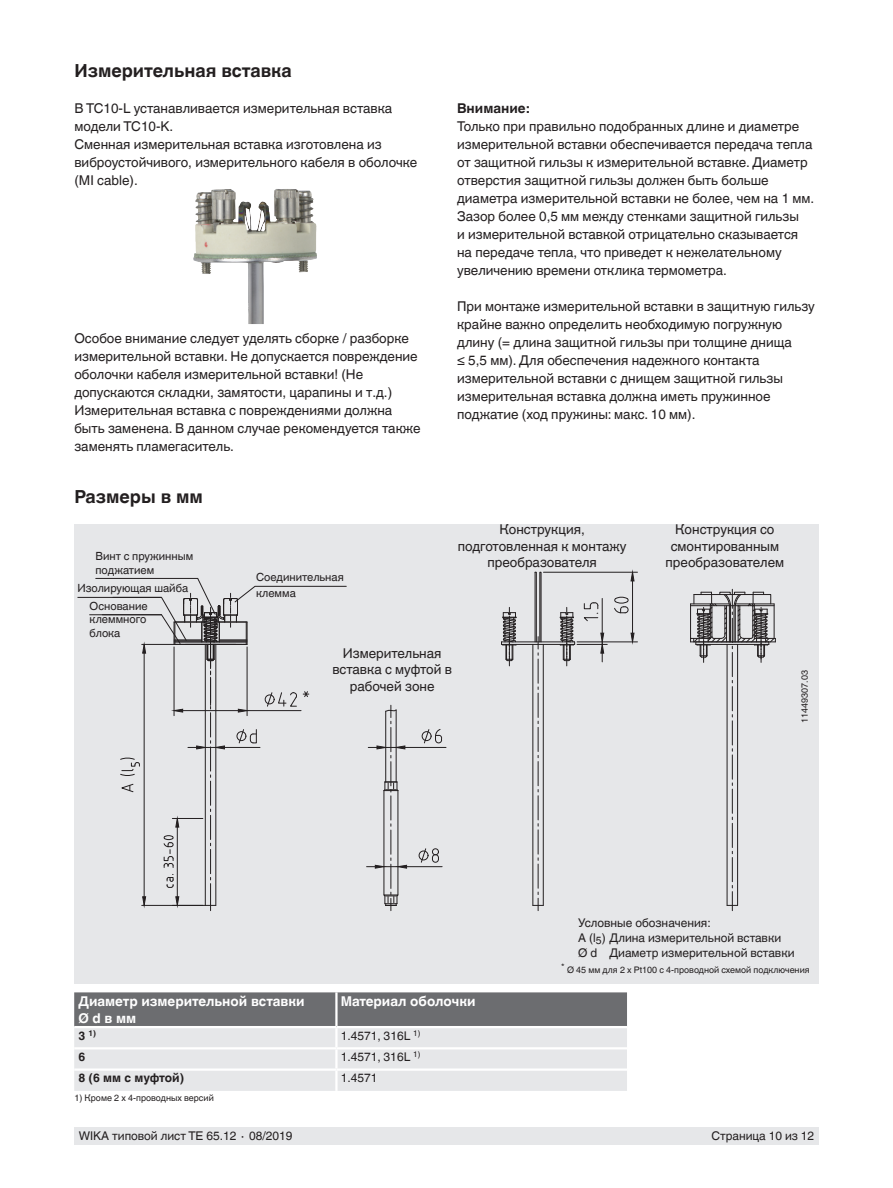
<style>
.page{position:relative;width:893px;height:1188px;background:#fff}
.page>*{position:absolute;margin:0;border:0;box-sizing:border-box;transform-origin:0 0}
.t1{font:700 18px "Helvetica World";color:#231f20}
.t2{font:13.5px/18px "Helvetica World";color:#231f20}
.t3{font:700 13.5px/16.5px "Helvetica World";color:#fff}
.t4{font:700 13.5px "Helvetica World";color:#231f20}
.t5{font:12px/15px "Helvetica World";color:#231f20}
.t6{font:700 12px "Helvetica World";letter-spacing:-.01em;color:#231f20}
.t7{font:11.25px/13.5px "Helvetica World";color:#231f20}
.t8{font:9px "Helvetica World";color:#231f20}
.t9{font:700 8.1px "Helvetica World";color:#231f20}
.s1{font-size:12px}
</style>
<div class="page">
<div style="left:74px;top:1128px;width:745px;height:17px;background:#e6e7e9"></div>
<div style="left:74px;top:525px;width:745px;height:459px;background:#e6e7e9"></div>
<svg style="left:74px;top:992px;width:553px;height:99px;background:#b4b5b7"></svg>
<div style="left:336px;top:1048px;width:291px;height:22px;background:#e6e7e9"></div>
<hr style="left:335px;top:1028px;width:3px;height:19px;background:#fff">
<hr style="left:74px;top:1047px;width:262px;height:2px;background:#fff">
<hr style="left:336px;top:1047px;width:291px;height:2px;background:#fff">
<hr style="left:335px;top:1049px;width:3px;height:19px;background:#fff">
<hr style="left:74px;top:1068px;width:262px;height:3px;background:#fff">
<hr style="left:336px;top:1068px;width:291px;height:3px;background:#fff">
<hr style="left:335px;top:1071px;width:3px;height:20px;background:#fff">
<hr style="left:74px;top:1026px;width:262px;height:2px;background:#fff">
<hr style="left:336px;top:1026px;width:291px;height:2px;background:#fff">
<hr style="left:335px;top:992px;width:3px;height:34px;background:#fff">
<hr style="left:501px;top:644px;width:74px;height:1px;background:#231f20">
<hr style="left:501px;top:641px;width:74px;height:1px;background:#231f20">
<hr style="left:532px;top:644px;width:1px;height:261px;background:#231f20">
<hr style="left:543px;top:644px;width:1px;height:261px;background:#231f20">
<svg style="left:533px;top:572px;width:10px;height:339px"></svg>
<div style="left:539px;top:572px;width:2px;height:70px;border:1px solid #231f20"></div>
<hr style="left:535px;top:572px;width:1px;height:70px;background:#231f20">
<hr style="left:96px;top:578px;width:102px;height:1px;background:#231f20">
<hr style="left:102px;top:614px;width:60px;height:1px;background:#231f20">
<hr style="left:577px;top:644px;width:30px;height:1px;background:#231f20">
<hr style="left:602px;top:598px;width:1px;height:35px;background:#231f20">
<svg style="left:600px;top:632px;width:4px;height:30px"></svg>
<svg style="left:583px;top:602px;width:15px;height:19px"></svg>
<hr style="left:577px;top:642px;width:60px;height:1px;background:#231f20">
<hr style="left:543px;top:572px;width:94px;height:1px;background:#231f20">
<hr style="left:632px;top:581px;width:1px;height:52px;background:#231f20">
<svg style="left:630px;top:632px;width:5px;height:11px"></svg>
<svg style="left:630px;top:571px;width:5px;height:11px"></svg>
<hr style="left:142px;top:644px;width:32px;height:1px;background:#231f20">
<hr style="left:142px;top:905px;width:63px;height:1px;background:#231f20">
<hr style="left:144px;top:653px;width:1px;height:244px;background:#231f20">
<svg style="left:142px;top:644px;width:4px;height:10px"></svg>
<svg style="left:142px;top:896px;width:4px;height:10px"></svg>
<svg style="left:121px;top:784px;width:13px;height:8px"></svg>
<svg style="left:120px;top:758px;width:20px;height:18px"></svg>
<svg style="left:501px;top:607px;width:16px;height:59px"></svg>
<svg style="left:559px;top:607px;width:16px;height:59px"></svg>
<svg style="left:690px;top:589px;width:86px;height:322px"></svg>
<hr style="left:407px;top:866px;width:35px;height:1px;background:#231f20">
<svg style="left:421px;top:848px;width:5px;height:15px"></svg>
<div style="left:419px;top:851px;width:9px;height:9px;border:1px solid #231f20;border-radius:50%"></div>
<div style="left:432px;top:849px;width:7px;height:6px;border:1px solid #231f20;border-radius:50%"></div>
<svg style="left:432px;top:854px;width:7px;height:9px"></svg>
<hr style="left:405px;top:747px;width:41px;height:1px;background:#231f20">
<svg style="left:424px;top:729px;width:5px;height:14px"></svg>
<div style="left:422px;top:731px;width:9px;height:10px;border:1px solid #231f20;border-radius:50%"></div>
<svg style="left:435px;top:729px;width:7px;height:14px"></svg>
<svg style="left:367px;top:705px;width:40px;height:206px"></svg>
<svg style="left:161px;top:578px;width:186px;height:333px"></svg>
<svg style="left:614px;top:597px;width:14px;height:17px"></svg>
<img style="left:193px;top:189px;width:94px;height:83px">
<hr style="left:77px;top:597px;width:84px;height:1px;background:#231f20">
<hr style="left:89px;top:615px;width:72px;height:1px;background:#231f20">
<h1 class="t1" style="left:74px;top:60px;width:219px">Измерительная вставка</h1>
<p class="t2" style="left:74px;top:99px;width:345px">В TC10-L устанавливается измерительная вставка модели TC10-K.<br>Сменная измерительная вставка изготовлена из виброустойчивого, измерительного кабеля в оболочке (MI cable).</p>
<p class="t4" style="left:457px;top:100px;width:74px">Внимание:</p>
<p class="t2" style="left:457px;top:117px;width:359px">Только при правильно подобранных длине и диаметре измерительной вставки обеспечивается передача тепла от защитной гильзы к измерительной вставке. Диаметр отверстия защитной гильзы должен быть больше диаметра измерительной вставки не более, чем на 1 мм.<br>Зазор более 0,5 мм между стенками защитной гильзы<br>и измерительной вставкой отрицательно сказывается на передаче тепла, что приведет к нежелательному увеличению времени отклика термометра.</p>
<p class="t2" style="left:457px;top:297px;width:359px">При монтаже измерительной вставки в защитную гильзу крайне важно определить необходимую погружную длину (= длина защитной гильзы при толщине днища<br>≤ 5,5 мм). Для обеспечения надежного контакта измерительной вставки с днищем защитной гильзы измерительная вставка должна иметь пружинное поджатие (ход пружины: макс. 10 мм).</p>
<p class="t2" style="left:74px;top:329px;width:348px">Особое внимание следует уделять сборке / разборке измерительной вставки. Не допускается повреждение оболочки кабеля измерительной вставки! (Не допускаются складки, замятости, царапины и т.д.)<br>Измерительная вставка с повреждениями должна быть заменена. В данном случае рекомендуется также заменять пламегаситель.</p>
<h1 class="t1" style="left:74px;top:486px;width:130px">Размеры в мм</h1>
<p class="t7" style="left:96px;top:549px;width:99px">Винт с пружинным поджатием</p>
<p class="t7" style="left:90px;top:580px;width:100px;line-height:17.2px;text-indent:-12px">Изолирующая шайба<br>Основание</p>
<p class="t7" style="left:90px;top:612px;width:58px">клеммного блока</p>
<p class="t7" style="left:256px;top:569px;width:89px;line-height:16.5px">Соединительная клемма</p>
<p class="t2" style="left:458px;top:521px;width:170px;line-height:16.5px;text-align:center">Конструкция, подготовленная к монтажу преобразователя</p>
<p class="t2" style="left:666px;top:521px;width:120px;line-height:16.5px;text-align:center">Конструкция со смонтированным преобразователем</p>
<p class="t2" style="left:332px;top:645px;width:121px;line-height:16.5px;text-align:center">Измерительная вставка с муфтой в рабочей зоне</p>
<p class="t8" style="left:799px;top:723px;width:54px;rotate:-90deg">11449307.03</p>
<p class="t5" style="left:578px;top:916px;width:218px">Условные обозначения:<br>A (l<sub>5</sub>) Длина измерительной вставки<br>Ø d Диаметр измерительной вставки</p>
<p class="t8" style="left:561px;top:965px;width:250px">* Ø 45 мм для 2 x Pt100 с 4-проводной схемой подключения</p>
<p class="t3" style="left:78px;top:993px;width:228px">Диаметр измерительной вставки<br>Ø d в мм</p>
<p class="t3" style="left:341px;top:993px;width:137px">Материал оболочки</p>
<p class="t9" style="left:78px;top:1028px;width:19px"><span class="s1">3</span> 1)</p>
<p class="t5" style="left:341px;top:1028px;width:81px">1.4571, 316L <sup>1)</sup></p>
<p class="t6" style="left:78px;top:1050px;width:8px">6</p>
<p class="t5" style="left:341px;top:1050px;width:81px">1.4571, 316L <sup>1)</sup></p>
<p class="t6" style="left:78px;top:1071px;width:107px">8 (6 мм с муфтой)</p>
<p class="t5" style="left:341px;top:1071px;width:38px">1.4571</p>
<p class="t8" style="left:74px;top:1092px;width:141px">1) Кроме 2 x 4-проводных версий</p>
<p class="t5" style="left:79px;top:1129px;width:215px">WIKA типовой лист TE 65.12 ∙ 08/2019</p>
<p class="t5" style="left:711px;top:1129px;width:104px">Страница 10 из 12</p>
</div>
